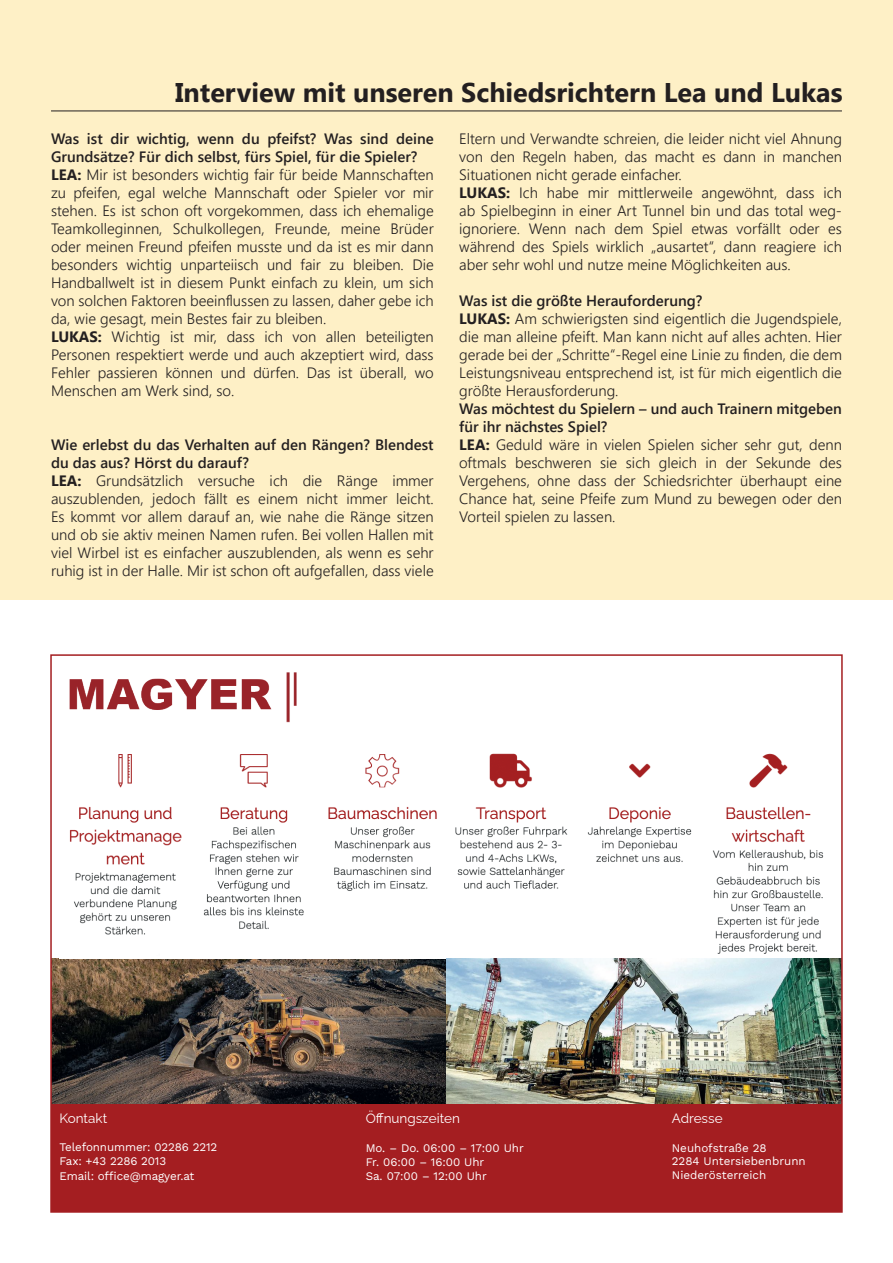
<style>
.page{position:relative;width:893px;height:1263px;background:#fff}
.page>*{position:absolute;margin:0;border:0;box-sizing:border-box;transform-origin:0 0}
.t1{font:700 27px "Segoe UI";color:#231f20}
.t2{font:300 15px/18px "Segoe UI";color:#231f20}
.t3{font:13.5px "Raleway";color:#fff}
.t4{font:11.7px/14.2px "Work Sans";letter-spacing:-.005em;color:#fff}
.s1{font-weight:600}
.s2{font-weight:700}
</style>
<div class="page">
<div style="left:51px;top:1103px;width:791px;height:109px;background:#a41e21"></div>
<img style="left:69px;top:672px;width:228px;height:51px">
<img style="left:53px;top:958px;width:787px;height:145px">
<img style="left:69px;top:753px;width:755px;height:201px">
<div style="left:0;top:0;width:893px;height:600px;background:#fef0c6"></div>
<hr style="left:51px;top:111px;width:791px;height:1px;background:#231f20">
<h1 class="t1" style="left:175px;top:73px;width:669px">Interview mit unseren Schiedsrichtern Lea und Lukas</h1>
<p class="t2" style="left:51px;top:128px;width:384px"><span class="s1">Was ist dir wichtig, wenn du pfeifst? Was sind deine Grundsätze? Für dich selbst, fürs Spiel, für die Spieler?<br></span><span class="s2">LEA:</span> Mir ist besonders wichtig fair für beide Mannschaften zu pfeifen, egal welche Mannschaft oder Spieler vor mir stehen. Es ist schon oft vorgekommen, dass ich ehemalige Teamkolleginnen, Schulkollegen, Freunde, meine Brüder oder meinen Freund pfeifen musste und da ist es mir dann besonders wichtig unparteiisch und fair zu bleiben. Die Handballwelt ist in diesem Punkt einfach zu klein, um sich von solchen Faktoren beeinflussen zu lassen, daher gebe ich da, wie gesagt, mein Bestes fair zu bleiben.<br><span class="s2">LUKAS:</span> Wichtig ist mir, dass ich von allen beteiligten Personen respektiert werde und auch akzeptiert wird, dass Fehler passieren können und dürfen. Das ist überall, wo Menschen am Werk sind, so.</p>
<p class="t2" style="left:51px;top:434px;width:384px"><span class="s1">Wie erlebst du das Verhalten auf den Rängen? Blendest du das aus? Hörst du darauf?<br></span><span class="s2">LEA:</span> Grundsätzlich versuche ich die Ränge immer auszublenden, jedoch fällt es einem nicht immer leicht.<br>Es kommt vor allem darauf an, wie nahe die Ränge sitzen und ob sie aktiv meinen Namen rufen. Bei vollen Hallen mit viel Wirbel ist es einfacher auszublenden, als wenn es sehr ruhig ist in der Halle. Mir ist schon oft aufgefallen, dass viele</p>
<p class="t2" style="left:459px;top:128px;width:384px">Eltern und Verwandte schreien, die leider nicht viel Ahnung von den Regeln haben, das macht es dann in manchen Situationen nicht gerade einfacher.<br><span class="s2">LUKAS:</span> Ich habe mir mittlerweile angewöhnt, dass ich ab Spielbeginn in einer Art Tunnel bin und das total weg&shy;ignoriere. Wenn nach dem Spiel etwas vorfällt oder es während des Spiels wirklich „ausartet“, dann reagiere ich aber sehr wohl und nutze meine Möglichkeiten aus.</p>
<p class="t2" style="left:459px;top:290px;width:384px"><span class="s1">Was ist die größte Herauforderung?<br></span><span class="s2">LUKAS:</span> Am schwierigsten sind eigentlich die Jugendspiele, die man alleine pfeift. Man kann nicht auf alles achten. Hier gerade bei der „Schritte“-Regel eine Linie zu finden, die dem Leistungsniveau entsprechend ist, ist für mich eigentlich die größte Herausforderung.</p>
<p class="t2" style="left:459px;top:398px;width:384px"><span class="s1">Was möchtest du Spielern – und auch Trainern mitgeben für ihr nächstes Spiel?<br></span><span class="s2">LEA:</span> Geduld wäre in vielen Spielen sicher sehr gut, denn oftmals beschweren sie sich gleich in der Sekunde des Vergehens, ohne dass der Schiedsrichter überhaupt eine Chance hat, seine Pfeife zum Mund zu bewegen oder den Vorteil spielen zu lassen.</p>
<p class="t3" style="left:60px;top:1107px;width:49px">Kontakt</p>
<p class="t4" style="left:60px;top:1139px;width:159px">Telefonnummer: 02286 2212<br>Fax: +43 2286 2013<br>Email: office@magyer.at</p>
<p class="t3" style="left:366px;top:1108px;width:96px">Öffnungszeiten</p>
<p class="t4" style="left:366px;top:1140px;width:160px">Mo. – Do. 06:00 – 17:00 Uhr<br>Fr. 06:00 – 16:00 Uhr<br>Sa. 07:00 – 12:00 Uhr</p>
<p class="t3" style="left:672px;top:1108px;width:52px">Adresse</p>
<p class="t4" style="left:672px;top:1140px;width:135px">Neuhofstraße 28<br>2284 Untersiebenbrunn<br>Niederösterreich</p>
</div>
